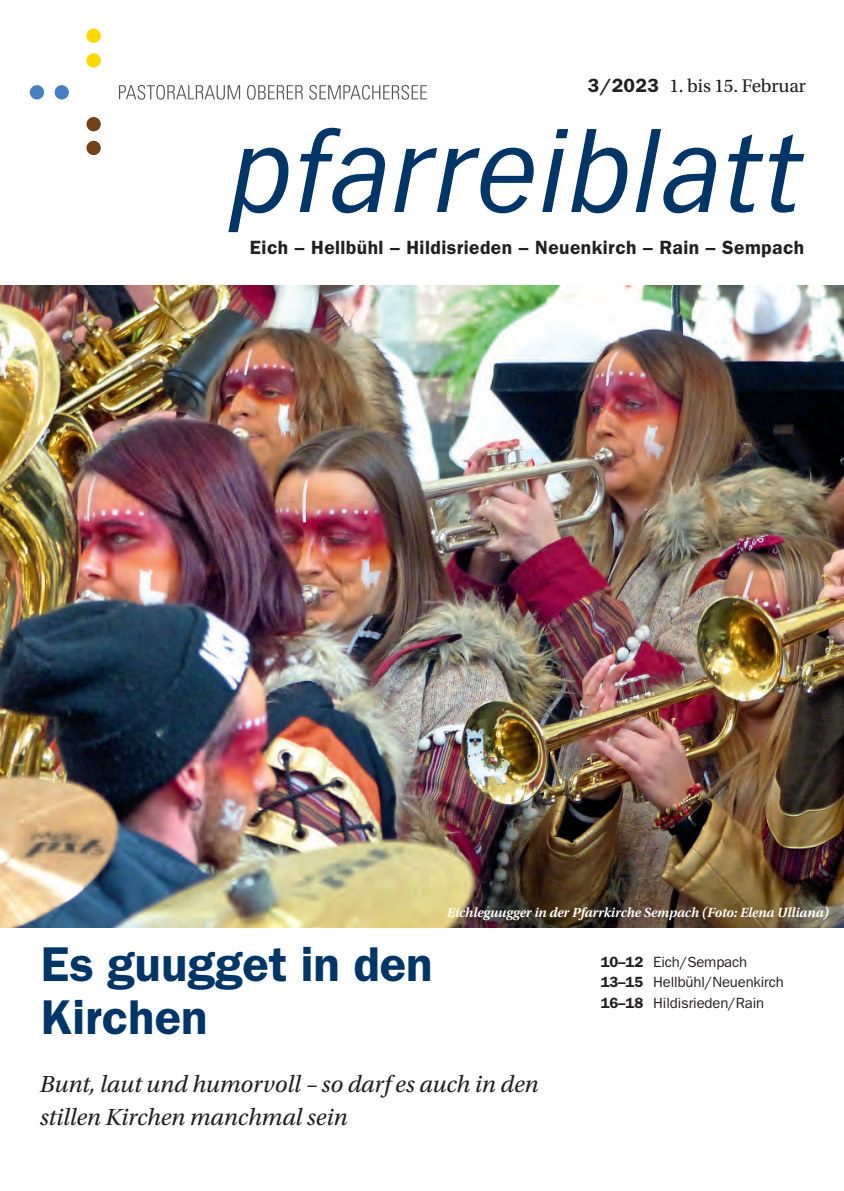
<style>
.page{position:relative;width:844px;height:1191px;background:#fff}
.page>*{position:absolute;margin:0;border:0;box-sizing:border-box;transform-origin:0 0}
.t1{font:600 49px/52.5px "ITC Franklin Gothic Std";color:#003667}
.t2{font:italic 24.5px/33.6px "Utopia Std";color:#231f20}
.t3{font:600 19.25px "ITC Franklin Gothic Std";letter-spacing:.025em;color:#231f20}
.t4{font:19.25px "Utopia Std";letter-spacing:-.01em;color:#231f20}
.t5{font:14.88px/20.1px "ITC Franklin Gothic Std";letter-spacing:-.01em;color:#231f20}
.t6{font:italic 600 14px "Utopia Std";letter-spacing:-.01em;color:#fff}
.s1{font-family:"ITC Franklin Gothic Std";font-weight:600}
.s2{font-weight:600}
</style>
<div class="page">
<svg style="left:228px;top:148px;width:60px;height:84px"></svg>
<svg style="left:299px;top:128px;width:86px;height:85px"></svg>
<svg style="left:394px;top:148px;width:139px;height:65px"></svg>
<svg style="left:542px;top:129px;width:85px;height:84px"></svg>
<svg style="left:635px;top:129px;width:80px;height:84px"></svg>
<svg style="left:728px;top:134px;width:76px;height:79px"></svg>
<div style="left:86px;top:117px;width:15px;height:14px;background:#734218;border-radius:50%"></div>
<div style="left:86px;top:141px;width:15px;height:14px;background:#734218;border-radius:50%"></div>
<div style="left:55px;top:85px;width:14px;height:14px;background:#4480c2;border-radius:50%"></div>
<div style="left:30px;top:85px;width:14px;height:14px;background:#4480c2;border-radius:50%"></div>
<div style="left:86px;top:53px;width:15px;height:15px;background:#ffd801;border-radius:50%"></div>
<div style="left:86px;top:29px;width:15px;height:14px;background:#ffd801;border-radius:50%"></div>
<svg style="left:119px;top:85px;width:121px;height:15px"></svg>
<svg style="left:247px;top:85px;width:55px;height:15px"></svg>
<svg style="left:309px;top:85px;width:118px;height:15px"></svg>
<img style="left:0;top:286px;width:843px;height:641px">
<p class="t4" style="left:587px;top:76px;width:219px"><span class="s1">3/2023</span> 1. bis 15. Februar</p>
<p class="t3" style="left:250px;top:236px;width:555px">Eich – Hellbühl – Hildisrieden – Neuenkirch – Rain – Sempach</p>
<p class="t6" style="left:446px;top:904px;width:383px">Eichleguugger in der Pfarrkirche Sempach (Foto: Elena Ulliana)</p>
<h1 class="t1" style="left:41px;top:938px;width:393px">Es guugget in den<br>Kirchen</h1>
<p class="t5" style="left:600px;top:952px;width:185px"><span class="s2">10–12</span> Eich/Sempach<br><span class="s2">13–15</span> Hellbühl/Neuenkirch<br><span class="s2">16–18</span> Hildisrieden/Rain</p>
<p class="t2" style="left:40px;top:1067px;width:500px">Bunt, laut und humorvoll – so darf es auch in den stillen Kirchen manchmal sein</p>
</div>
